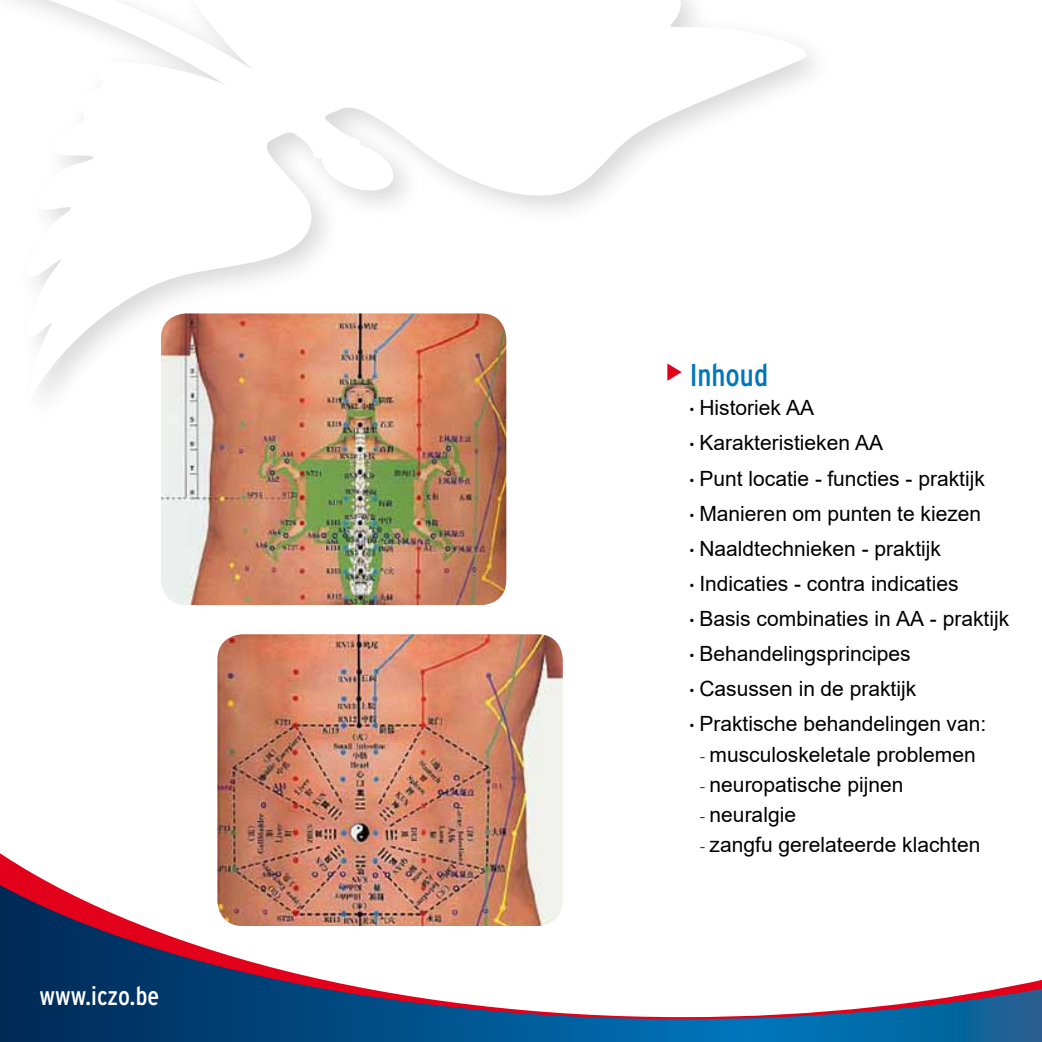
<style>
.page{position:relative;width:1042px;height:1042px;background:#fff}
.page>*{position:absolute;margin:0;border:0;box-sizing:border-box;transform-origin:0 0}
.t1{font:condensed 31.5px "Interstate";color:#0076bd}
.t2{font:condensed 26.25px "Interstate";color:#fff}
.t3{font:21px "Arial";color:#000}
.s1{font-family:"Bliss 2";font-weight:200;font-size:17.5px}
</style>
<div class="page">
<svg style="left:12px;top:0;width:803px;height:410px"></svg>
<svg style="left:0;top:853px;width:54px;height:32px"></svg>
<svg style="left:0;top:885px;width:1042px;height:157px"></svg>
<img style="left:161px;top:313px;width:345px;height:292px">
<img style="left:217px;top:634px;width:346px;height:292px">
<svg style="left:667px;top:363px;width:15px;height:18px"></svg>
<p class="t2" style="left:39px;top:981px;width:121px">www.iczo.be</p>
<h1 class="t1" style="left:690px;top:357px;width:80px">Inhoud</h1>
<p class="t3" style="left:689px;top:393px;width:126px"><span class="s1">•</span> Historiek AA</p>
<p class="t3" style="left:689px;top:428px;width:195px"><span class="s1">•</span> Karakteristieken AA</p>
<p class="t3" style="left:689px;top:464px;width:297px"><span class="s1">•</span> Punt locatie - functies - praktijk</p>
<p class="t3" style="left:689px;top:499px;width:293px"><span class="s1">•</span> Manieren om punten te kiezen</p>
<p class="t3" style="left:689px;top:534px;width:253px"><span class="s1">•</span> Naaldtechnieken - praktijk</p>
<p class="t3" style="left:689px;top:569px;width:271px"><span class="s1">•</span> Indicaties - contra indicaties</p>
<p class="t3" style="left:689px;top:604px;width:321px"><span class="s1">•</span> Basis combinaties in AA - praktijk</p>
<p class="t3" style="left:689px;top:639px;width:223px"><span class="s1">•</span> Behandelingsprincipes</p>
<p class="t3" style="left:689px;top:674px;width:228px"><span class="s1">•</span> Casussen in de praktijk</p>
<p class="t3" style="left:689px;top:709px;width:298px"><span class="s1">•</span> Praktische behandelingen van:</p>
<p class="t3" style="left:699px;top:740px;width:278px"><span class="s1">-</span> musculoskeletale problemen</p>
<p class="t3" style="left:699px;top:770px;width:205px"><span class="s1">-</span> neuropatische pijnen</p>
<p class="t3" style="left:699px;top:800px;width:98px"><span class="s1">-</span> neuralgie</p>
<p class="t3" style="left:699px;top:830px;width:282px"><span class="s1">-</span> zangfu gerelateerde klachten</p>
</div>
